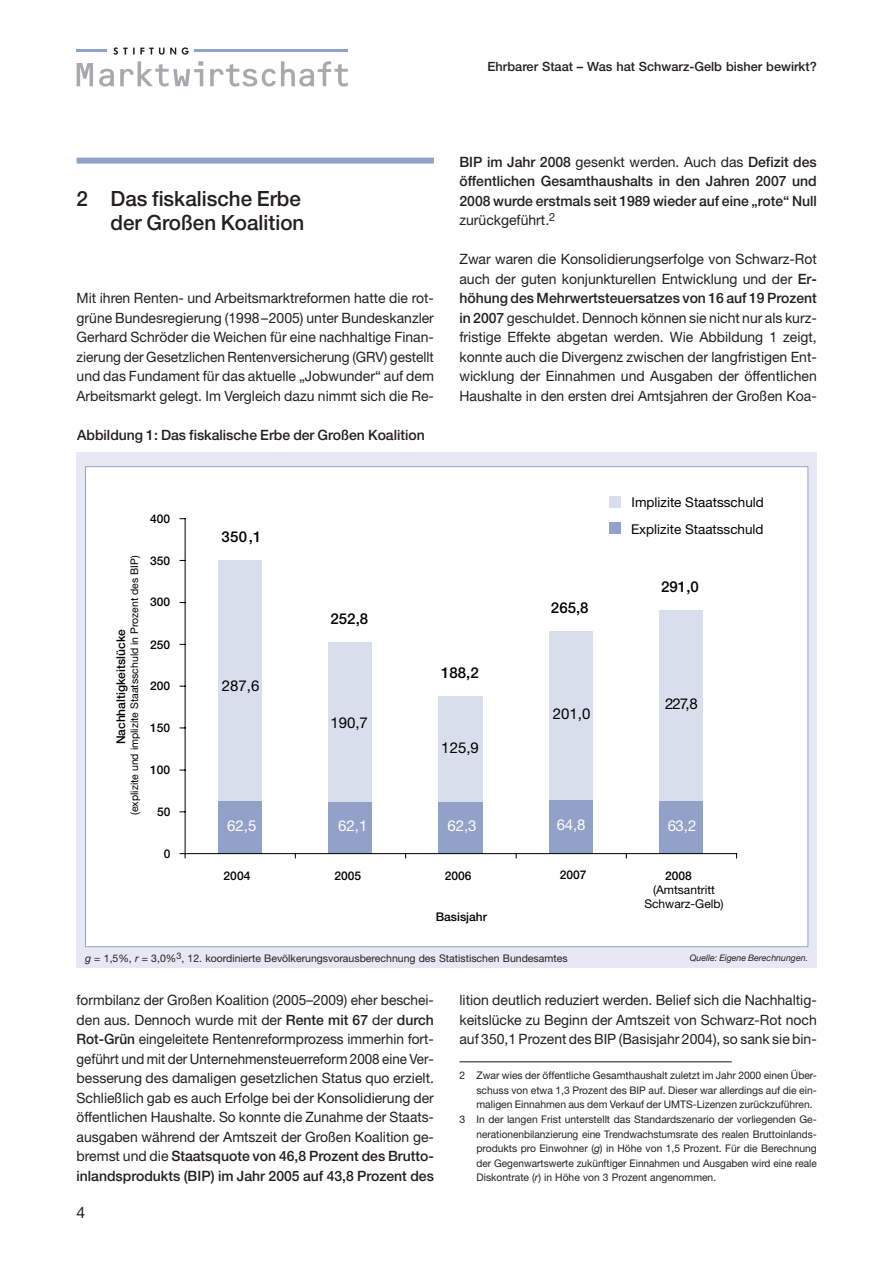
<style>
.page{position:relative;width:893px;height:1262px;background:#fff}
.page>*{position:absolute;margin:0;border:0;box-sizing:border-box;transform-origin:0 0}
.t1{font:500 21px/24px "Helvetica Neue";color:#231f20;text-align:right}
.t2{font:15.75px "Helvetica Neue";color:#231f20}
.t3{font:15px "Helvetica Neue";color:#000}
.t4{font:500 15px "Helvetica Neue";color:#000}
.t5{font:15px "Helvetica Neue";color:#fff}
.t6{font:14.25px/19.5px "Helvetica Neue";color:#231f20;text-align:justify}
.t7{font:14.25px/19.5px "Helvetica Neue";color:#231f20;text-align:justify;scale:.96 1}
.t8{font:500 14.25px/19.5px "Helvetica Neue";color:#231f20;text-align:justify}
.t9{font:13.5px/26.5px "Helvetica Neue";color:#000}
.t10{font:500 12.75px "Helvetica Neue";color:#231f20}
.t11{font:500 12px "Helvetica Neue";color:#000}
.t12{font:12px/14.2px "Helvetica Neue";color:#000;text-align:center}
.t13{font:10.5px "Helvetica Neue";color:#231f20}
.t14{font:10.5px "Helvetica Neue";color:#231f20;scale:.96 1}
.t15{font:10.5px "Helvetica Neue";color:#000}
.t16{font:italic 9px "Helvetica Neue";color:#231f20}
.s1{font-weight:400}
.s2{font-weight:500}
.s3{font-style:italic}
</style>
<div class="page">
<hr style="left:77px;top:50px;width:30px;height:2px;background:#91a2c9">
<hr style="left:194px;top:50px;width:154px;height:2px;background:#91a2c9">
<svg style="left:113px;top:47px;width:76px;height:8px"></svg>
<svg style="left:77px;top:61px;width:271px;height:26px"></svg>
<div style="left:77px;top:158px;width:357px;height:6px;background:#91a2c9"></div>
<div style="left:77px;top:452px;width:739px;height:515px;background:#e6e9f3"></div>
<div style="left:85px;top:466px;width:722px;height:480px;background:#fff"></div>
<div style="left:218px;top:801px;width:44px;height:52px;background:#91a1c8"></div>
<div style="left:328px;top:801px;width:44px;height:52px;background:#91a1c8"></div>
<div style="left:438px;top:801px;width:45px;height:52px;background:#91a1c8"></div>
<div style="left:549px;top:799px;width:44px;height:54px;background:#91a1c8"></div>
<div style="left:659px;top:800px;width:44px;height:53px;background:#91a1c8"></div>
<div style="left:218px;top:560px;width:44px;height:241px;background:#d9deec"></div>
<div style="left:328px;top:642px;width:44px;height:159px;background:#d9deec"></div>
<div style="left:438px;top:696px;width:45px;height:105px;background:#d9deec"></div>
<div style="left:549px;top:631px;width:44px;height:168px;background:#d9deec"></div>
<div style="left:659px;top:610px;width:44px;height:190px;background:#d9deec"></div>
<hr style="left:185px;top:518px;width:1px;height:335px;background:#000">
<hr style="left:185px;top:853px;width:551px;height:1px;background:#000">
<svg style="left:180px;top:853px;width:6px;height:5px"></svg>
<div style="left:609px;top:496px;width:12px;height:12px;background:#d9deec"></div>
<div style="left:609px;top:522px;width:12px;height:11px;background:#91a1c8"></div>
<hr style="left:459px;top:1061px;width:272px;height:1px;background:#231f20">
<p class="t10" style="left:487px;top:61px;width:331px">Ehrbarer Staat – Was hat Schwarz-Gelb bisher bewirkt?</p>
<h1 class="t1" style="left:77px;top:189px;width:229px">2 Das fiskalische Erbe der Großen Koalition</h1>
<p class="t6" style="left:77px;top:290px;width:359px">Mit ihren Renten- und Arbeitsmarktreformen hatte die rot&shy;grüne Bundesregierung (1998–2005) unter Bundeskanzler Gerhard Schröder die Weichen für eine nachhaltige Finan&shy;zierung der Gesetzlichen Rentenversicherung (GRV) gestellt und das Fundament für das aktuelle „Jobwunder“ auf dem Arbeitsmarkt gelegt. Im Vergleich dazu nimmt sich die Re-</p>
<p class="t8" style="left:77px;top:426px;width:349px">Abbildung 1: Das fiskalische Erbe der Großen Koalition</p>
<p class="t8" style="left:459px;top:153px;width:359px">BIP im Jahr 2008 <span class="s1">gesenkt werden. Auch das</span> Defizit des öffentlichen Gesamthaushalts in den Jahren 2007 und 2008 wurde erstmals seit 1989 wieder auf eine „rote“ Null <span class="s1">zurückgeführt.</span><sup>2</sup></p>
<p class="t6" style="left:459px;top:251px;width:359px">Zwar waren die Konsolidierungserfolge von Schwarz-Rot auch der guten konjunkturellen Entwicklung und der <span class="s2">Er&shy;höhung des Mehrwertsteuersatzes von 16 auf 19 Prozent in 2007</span> geschuldet. Dennoch können sie nicht nur als kurz&shy;fristige Effekte abgetan werden. Wie Abbildung 1 zeigt, konnte auch die Divergenz zwischen der langfristigen Ent&shy;wicklung der Einnahmen und Ausgaben der öffentlichen Haushalte in den ersten drei Amtsjahren der Großen Koa-</p>
<p class="t11" style="left:150px;top:514px;width:22px">400</p>
<p class="t15" style="left:130px;top:815px;width:261px;rotate:-90deg">(explizite und implizite Staatsschuld in Prozent des BIP)</p>
<p class="t11" style="left:117px;top:744px;width:117px;rotate:-90deg">Nachhaltigkeitslücke</p>
<p class="t11" style="left:150px;top:556px;width:22px">350</p>
<p class="t11" style="left:150px;top:597px;width:22px">300</p>
<p class="t11" style="left:150px;top:640px;width:22px">250</p>
<p class="t11" style="left:150px;top:681px;width:22px">200</p>
<p class="t11" style="left:150px;top:723px;width:22px">150</p>
<p class="t11" style="left:150px;top:765px;width:22px">100</p>
<p class="t11" style="left:157px;top:807px;width:15px">50</p>
<p class="t4" style="left:221px;top:532px;width:41px">350,1</p>
<p class="t3" style="left:222px;top:680px;width:39px">287,6</p>
<p class="t4" style="left:330px;top:613px;width:39px">252,8</p>
<p class="t3" style="left:330px;top:717px;width:39px">190,7</p>
<p class="t4" style="left:441px;top:667px;width:39px">188,2</p>
<p class="t3" style="left:441px;top:742px;width:39px">125,9</p>
<p class="t4" style="left:550px;top:602px;width:39px">265,8</p>
<p class="t3" style="left:553px;top:708px;width:39px">201,0</p>
<p class="t9" style="left:631px;top:490px;width:134px">Implizite Staatsschuld<br>Explizite Staatsschuld</p>
<p class="t4" style="left:661px;top:581px;width:39px">291,0</p>
<p class="t3" style="left:665px;top:698px;width:34px">227,8</p>
<p class="t11" style="left:164px;top:849px;width:8px">0</p>
<p class="t5" style="left:227px;top:820px;width:31px">62,5</p>
<p class="t5" style="left:338px;top:820px;width:31px">62,1</p>
<p class="t5" style="left:447px;top:820px;width:31px">62,3</p>
<p class="t5" style="left:557px;top:819px;width:30px">64,8</p>
<p class="t5" style="left:667px;top:820px;width:30px">63,2</p>
<p class="t11" style="left:560px;top:870px;width:28px">2007</p>
<p class="t11" style="left:224px;top:871px;width:28px">2004</p>
<p class="t11" style="left:334px;top:871px;width:28px">2005</p>
<p class="t11" style="left:445px;top:871px;width:28px">2006</p>
<p class="t11" style="left:665px;top:871px;width:28px">2008</p>
<p class="t11" style="left:436px;top:912px;width:53px">Basisjahr</p>
<p class="t12" style="left:644px;top:883px;width:81px">(Amtsantritt<br>Schwarz-Gelb)</p>
<p class="t13" style="left:85px;top:954px;width:484px"><span class="s3">g</span> = 1,5%, <span class="s3">r</span> = 3,0%<sup>3</sup>, 12. koordinierte Bevölkerungsvorausberechnung des Statistischen Bundesamtes</p>
<p class="t16" style="left:690px;top:954px;width:120px">Quelle: Eigene Berechnungen.</p>
<p class="t7" style="left:77px;top:992px;width:374px">formbilanz der Großen Koalition (2005–2009) eher beschei&shy;den aus. Dennoch wurde mit der <span class="s2">Rente mit 67</span> der <span class="s2">durch Rot-Grün</span> eingeleitete Rentenreformprozess immerhin fort&shy;geführt und mit der Unternehmensteuerreform 2008 eine Ver&shy;besserung des damaligen gesetzlichen Status quo erzielt.<br>Schließlich gab es auch Erfolge bei der Konsolidierung der öffentlichen Haushalte. So konnte die Zunahme der Staats&shy;ausgaben während der Amtszeit der Großen Koalition ge&shy;bremst und die <span class="s2">Staatsquote von 46,8 Prozent des Brutto&shy;inlandsprodukts (BIP) im Jahr 2005 auf 43,8 Prozent des</span></p>
<p class="t2" style="left:77px;top:1206px;width:10px">4</p>
<p class="t6" style="left:459px;top:992px;width:359px">lition deutlich reduziert werden. Belief sich die Nachhaltig&shy;keitslücke zu Beginn der Amtszeit von Schwarz-Rot noch auf 350,1 Prozent des BIP (Basisjahr 2004), so sank sie bin-</p>
<p class="t13" style="left:459px;top:1071px;width:359px">2 Zwar wies der öffentliche Gesamthaushalt zuletzt im Jahr 2000 einen Über-</p>
<p class="t13" style="left:476px;top:1086px;width:342px">schuss von etwa 1,3 Prozent des BIP auf. Dieser war allerdings auf die ein-</p>
<p class="t13" style="left:476px;top:1101px;width:337px">maligen Einnahmen aus dem Verkauf der UMTS-Lizenzen zurückzuführen.</p>
<p class="t13" style="left:459px;top:1115px;width:359px">3 In der langen Frist unterstellt das Standardszenario der vorliegenden Ge-</p>
<p class="t14" style="left:476px;top:1130px;width:356px">nerationenbilanzierung eine Trendwachstumsrate des realen Bruttoinlands-</p>
<p class="t13" style="left:476px;top:1144px;width:342px">produkts pro Einwohner (<span class="s3">g</span>) in Höhe von 1,5 Prozent. Für die Berechnung</p>
<p class="t14" style="left:476px;top:1159px;width:356px">der Gegenwartswerte zukünftiger Einnahmen und Ausgaben wird eine reale</p>
<p class="t13" style="left:476px;top:1173px;width:241px">Diskontrate (<span class="s3">r</span>) in Höhe von 3 Prozent angenommen.</p>
</div>
